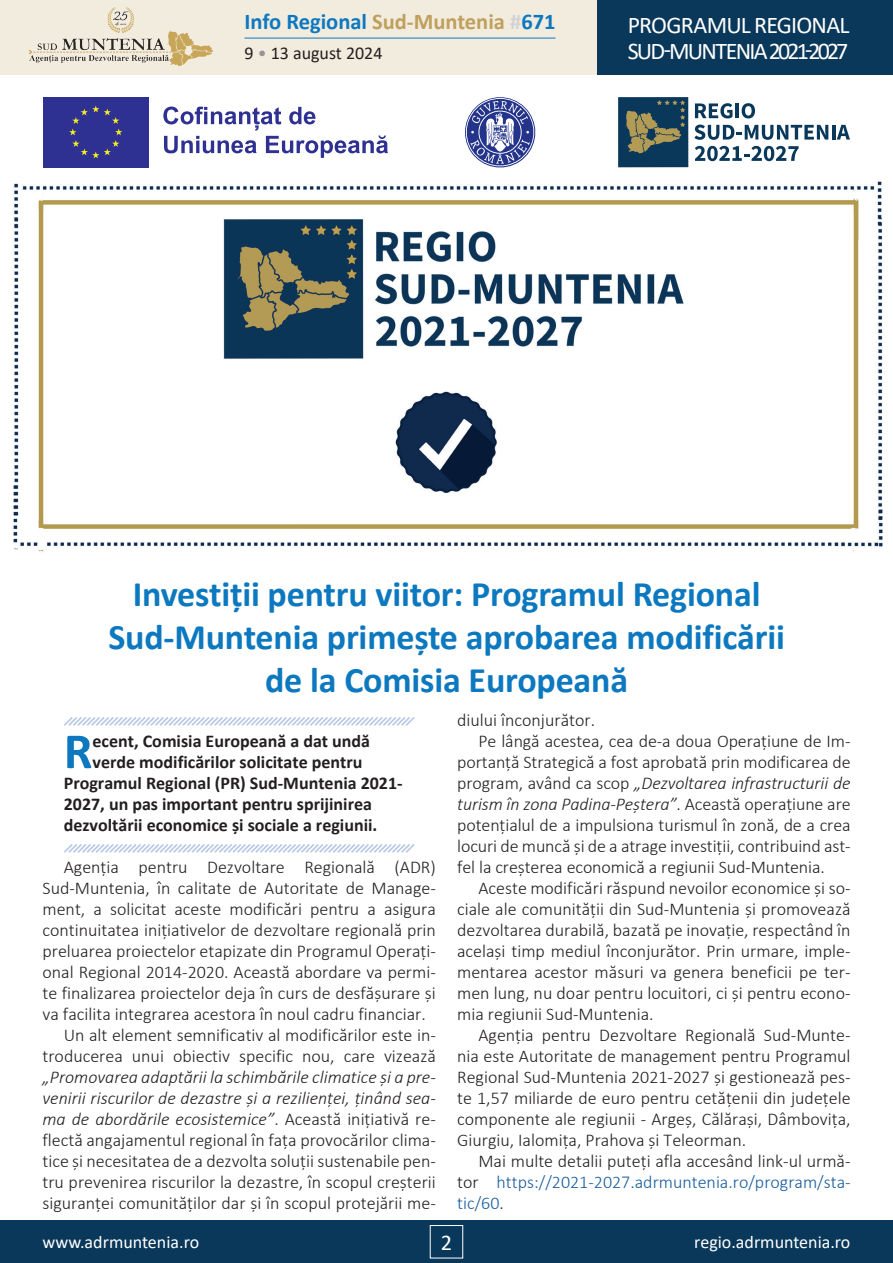
<style>
.page{position:relative;width:893px;height:1263px;background:#fff}
.page>*{position:absolute;margin:0;border:0;box-sizing:border-box;transform-origin:0 0}
.t1{font:700 51.15px "Calibri";color:#0c78bf}
.t2{font:700 36px/43.2px "Calibri";letter-spacing:-.005em;color:#0c78bf;text-align:center}
.t3{font:24px/25.5px "Calibri";letter-spacing:-.055em;color:#fff}
.t4{font:700 22.5px "Calibri";color:#0c78bf}
.t5{font:22.5px "Calibri";color:#fff}
.t6{font:300 18px/21px "Calibri";color:#231f20;text-align:justify}
.t7{font:700 18px "Calibri";color:#231f20}
.t8{font:italic 300 18px "Calibri";letter-spacing:-.005em;color:#231f20}
.t9{font:300 18px "Calibri";color:#175d9e}
.t10{font:18px "Calibri";color:#fff}
.t11{font:18px "Calibri";color:#231f20}
.s1{color:#bfa05c}
.s2{color:#d1d2d4}
.s3{color:#939598}
.s4{font-style:italic}
.s5{font-style:normal}
.s6{color:#231f20}
</style>
<div class="page">
<div style="left:0;top:1220px;width:893px;height:43px;background:#0a385a"></div>
<div style="left:0;top:0;width:893px;height:75px;background:#f2ecdf"></div>
<div style="left:597px;top:0;width:296px;height:75px;background:#0a385a"></div>
<hr style="left:244px;top:38px;width:311px;height:1px;background:#0c78bf">
<img style="left:28px;top:7px;width:185px;height:59px">
<svg style="left:695px;top:146px;width:104px;height:15px"></svg>
<svg style="left:837px;top:125px;width:13px;height:15px"></svg>
<hr style="left:832px;top:125px;width:3px;height:15px;background:#0a385a">
<svg style="left:694px;top:125px;width:134px;height:15px"></svg>
<svg style="left:742px;top:103px;width:13px;height:15px"></svg>
<hr style="left:735px;top:103px;width:4px;height:15px;background:#0a385a">
<svg style="left:695px;top:103px;width:37px;height:15px"></svg>
<div style="left:618px;top:97px;width:70px;height:70px;background:#0a385a"></div>
<svg style="left:625px;top:100px;width:60px;height:53px"></svg>
<div style="left:43px;top:97px;width:105px;height:70px;background:#2e3092"></div>
<svg style="left:69px;top:105px;width:53px;height:53px"></svg>
<svg style="left:163px;top:107px;width:225px;height:51px"></svg>
<svg style="left:465px;top:97px;width:71px;height:71px"></svg>
<svg style="left:64px;top:717px;width:351px;height:9px"></svg>
<svg style="left:64px;top:844px;width:351px;height:9px"></svg>
<img style="left:13px;top:181px;width:870px;height:371px">
<p class="t4" style="left:244px;top:6px;width:313px">Info Regional <span class="s1">Sud-Muntenia</span> <span class="s2">#</span>671</p>
<p class="t11" style="left:244px;top:41px;width:139px">9 <span class="s3">•</span> 13 august 2024</p>
<h3 class="t3" style="left:628px;top:12px;width:223px">PROGRAMUL REGIONAL<br>SUD-MUNTENIA 2021-2027</h3>
<h2 class="t2" style="left:108px;top:572px;width:678px">Investiții pentru viitor: Programul Regional<br>Sud-Muntenia primește aprobarea modificării de la Comisia Europeană</h2>
<h1 class="t1" style="left:64px;top:715px;width:30px">R</h1>
<p class="t7" style="left:93px;top:728px;width:279px">ecent, Comisia Europeană a dat undă</p>
<p class="t7" style="left:93px;top:749px;width:271px">verde modificărilor solicitate pentru</p>
<p class="t7" style="left:64px;top:770px;width:340px">Programul Regional (PR) Sud-Muntenia 2021-</p>
<p class="t7" style="left:64px;top:791px;width:310px">2027, un pas important pentru sprijinirea</p>
<p class="t7" style="left:64px;top:812px;width:315px">dezvoltării economice și sociale a regiunii.</p>
<p class="t6" style="left:64px;top:856px;width:374px">Agenția pentru Dezvoltare Regională (ADR)</p>
<p class="t6" style="left:43px;top:877px;width:395px">Sud-Muntenia, în calitate de Autoritate de Manage-</p>
<p class="t6" style="left:43px;top:898px;width:395px">ment, a solicitat aceste modificări pentru a asigura</p>
<p class="t6" style="left:43px;top:919px;width:395px">continuitatea inițiativelor de dezvoltare regională prin</p>
<p class="t6" style="left:43px;top:940px;width:395px">preluarea proiectelor etapizate din Programul Operați-</p>
<p class="t6" style="left:43px;top:961px;width:395px">onal Regional 2014-2020. Această abordare va permi-</p>
<p class="t6" style="left:43px;top:982px;width:395px">te finalizarea proiectelor deja în curs de desfășurare și</p>
<p class="t6" style="left:43px;top:1003px;width:385px">va facilita integrarea acestora în noul cadru financiar.</p>
<p class="t6" style="left:64px;top:1024px;width:374px">Un alt element semnificativ al modificărilor este in-</p>
<p class="t6" style="left:43px;top:1045px;width:395px">troducerea unui obiectiv specific nou, care vizează</p>
<p class="t6" style="left:43px;top:1066px;width:395px"><span class="s4">„Promovarea adaptării la schimbările climatice și a pre&shy;venirii riscurilor de dezastre și a rezilienței, ținând sea&shy;ma de abordările ecosistemice”</span>. Această inițiativă re&shy;flectă angajamentul regional în fața provocărilor clima&shy;tice și necesitatea de a dezvolta soluții sustenabile pen&shy;tru prevenirea riscurilor la dezastre, în scopul creșterii siguranței comunităților dar și în scopul protejării me-</p>
<p class="t6" style="left:457px;top:709px;width:139px">diului înconjurător.</p>
<p class="t6" style="left:478px;top:730px;width:374px">Pe lângă acestea, cea de-a doua Operațiune de Im-</p>
<p class="t6" style="left:457px;top:751px;width:395px">portanță Strategică a fost aprobată prin modificarea de</p>
<p class="t8" style="left:457px;top:772px;width:395px"><span class="s5">program, având ca scop</span> „Dezvoltarea infrastructurii de</p>
<p class="t8" style="left:457px;top:793px;width:395px">turism în zona Padina-Peștera”<span class="s5">. Această operațiune are</span></p>
<p class="t6" style="left:457px;top:815px;width:395px">potențialul de a impulsiona turismul în zonă, de a crea</p>
<p class="t6" style="left:457px;top:836px;width:395px">locuri de muncă și de a atrage investiții, contribuind ast-</p>
<p class="t6" style="left:457px;top:857px;width:369px">fel la creșterea economică a regiunii Sud-Muntenia.</p>
<p class="t6" style="left:478px;top:878px;width:374px">Aceste modificări răspund nevoilor economice și so-</p>
<p class="t6" style="left:457px;top:899px;width:395px">ciale ale comunității din Sud-Muntenia și promovează</p>
<p class="t6" style="left:457px;top:920px;width:395px">dezvoltarea durabilă, bazată pe inovație, respectând în</p>
<p class="t6" style="left:457px;top:941px;width:395px">același timp mediul înconjurător. Prin urmare, imple-</p>
<p class="t6" style="left:457px;top:962px;width:395px">mentarea acestor măsuri va genera beneficii pe ter-</p>
<p class="t6" style="left:457px;top:983px;width:395px">men lung, nu doar pentru locuitori, ci și pentru econo-</p>
<p class="t6" style="left:457px;top:1004px;width:198px">mia regiunii Sud-Muntenia.</p>
<p class="t6" style="left:478px;top:1025px;width:374px">Agenția pentru Dezvoltare Regională Sud-Munte-</p>
<p class="t6" style="left:457px;top:1046px;width:395px">nia este Autoritate de management pentru Programul</p>
<p class="t6" style="left:457px;top:1067px;width:395px">Regional Sud-Muntenia 2021-2027 și gestionează pes-</p>
<p class="t6" style="left:457px;top:1088px;width:395px">te 1,57 miliarde de euro pentru cetățenii din județele</p>
<p class="t6" style="left:457px;top:1109px;width:395px">componente ale regiunii - Argeș, Călărași, Dâmbovița,</p>
<p class="t6" style="left:457px;top:1130px;width:290px">Giurgiu, Ialomița, Prahova și Teleorman.</p>
<p class="t6" style="left:478px;top:1151px;width:374px">Mai multe detalii puteți afla accesând link-ul urmă-</p>
<p class="t9" style="left:457px;top:1171px;width:395px"><span class="s6">tor</span> https://2021-2027.adrmuntenia.ro/program/sta-</p>
<p class="t9" style="left:457px;top:1192px;width:48px">tic/60<span class="s6">.</span></p>
<p class="t10" style="left:43px;top:1230px;width:158px">www.adrmuntenia.ro</p>
<p class="t5" style="left:441px;top:1226px;width:13px">2</p>
<p class="t10" style="left:694px;top:1230px;width:158px">regio.adrmuntenia.ro</p>
</div>
